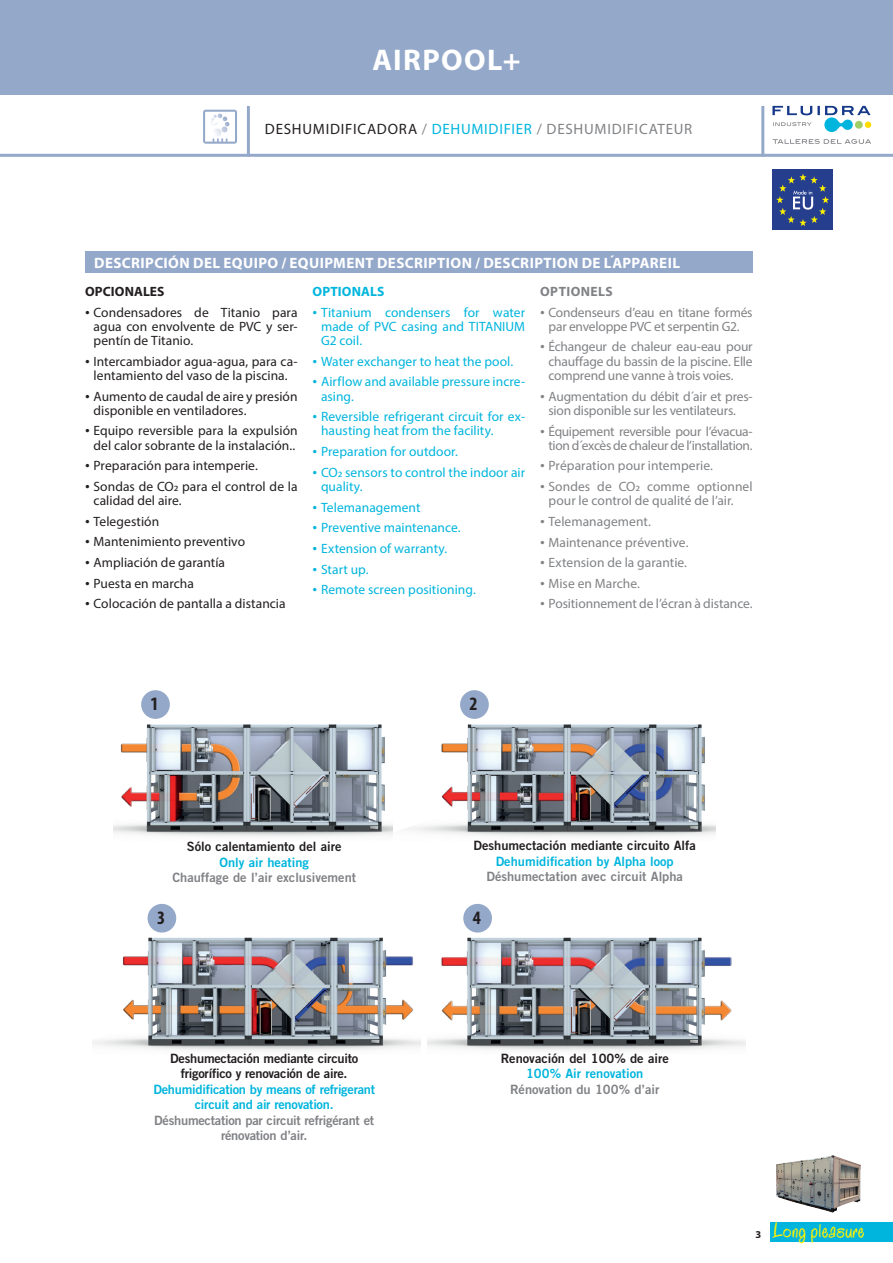
<style>
.page{position:relative;width:893px;height:1263px;background:#fff}
.page>*{position:absolute;margin:0;border:0;box-sizing:border-box;transform-origin:0 0}
.t1{font:700 30px "Myriad Pro";letter-spacing:.05em;color:#fff}
.t2{font:25.5px "Ace Bingham S";color:#fff101}
.t3{font:700 condensed 19.05px "Myriad Pro";color:#231f20}
.t4{font:700 15px "Myriad Pro";letter-spacing:.025em;color:#fff}
.t5{font:15px "Myriad Pro";letter-spacing:.05em;color:#808285}
.t6{font:13.5px/14.2px "Myriad Pro";letter-spacing:.005em;color:#231f20;text-align:center}
.t7{font:13.5px/14.2px "Myriad Pro";letter-spacing:.005em;color:#00b5dd}
.t8{font:13.5px/14.2px "Myriad Pro";letter-spacing:-.015em;color:#808285;text-align:center}
.t9{font:13.5px/14.2px "Myriad Pro";letter-spacing:.005em;color:#808285}
.t10{font:700 13.5px "Myriad Pro";letter-spacing:.01em;color:#231f20}
.t11{font:700 13.5px "Myriad Pro";letter-spacing:.01em;color:#00b5dd}
.t12{font:700 13.5px "Myriad Pro";letter-spacing:.035em;color:#808285}
.t13{font:12.9px "Trade Gothic LT Std Bd 2";color:#231f20}
.t14{font:12.9px "Trade Gothic LT Std Bd 2";color:#808285}
.t15{font:12.9px/15.5px "Trade Gothic LT Std Bd 2";letter-spacing:-.02em;color:#00b5dd;text-align:center}
.t16{font:12.9px/15.5px "Trade Gothic LT Std Bd 2";letter-spacing:-.02em;color:#231f20;text-align:center}
.t17{font:12.9px "Trade Gothic LT Std Bd 2";color:#00b5dd}
.t18{font:12.9px/15.5px "Trade Gothic LT Std Bd 2";letter-spacing:-.02em;color:#808285;text-align:center}
.t19{font:700 10.5px "Myriad Pro";color:#231f20}
.s1{color:#231f20}
.s2{color:#00b5dd}
.s3{font-family:"Times New Roman"}
</style>
<div class="page">
<img style="left:776px;top:1155px;width:85px;height:58px">
<svg style="left:203px;top:110px;width:34px;height:34px"></svg>
<div style="left:0;top:0;width:893px;height:95px;background:#94a8ca"></div>
<div style="left:771px;top:1222px;width:122px;height:20px;background:#00b5dd"></div>
<hr style="left:0;top:154px;width:893px;height:3px;background:#94a8ca">
<svg style="left:245px;top:106px;width:6px;height:51px"></svg>
<svg style="left:759px;top:106px;width:7px;height:51px"></svg>
<div style="left:772px;top:170px;width:61px;height:60px;background:#253f8e"></div>
<svg style="left:776px;top:174px;width:53px;height:52px"></svg>
<svg style="left:772px;top:106px;width:99px;height:26px"></svg>
<svg style="left:773px;top:139px;width:98px;height:5px"></svg>
<div style="left:85px;top:252px;width:668px;height:21px;background:#94a8ca"></div>
<img style="left:113px;top:700px;width:263px;height:137px">
<img style="left:376px;top:697px;width:339px;height:140px">
<img style="left:92px;top:906px;width:328px;height:145px">
<img style="left:428px;top:906px;width:318px;height:145px">
<div style="left:141px;top:690px;width:29px;height:29px;background:#94a8ca;border-radius:50%"></div>
<div style="left:460px;top:690px;width:29px;height:29px;background:#94a8ca;border-radius:50%"></div>
<div style="left:148px;top:904px;width:28px;height:28px;background:#94a8ca;border-radius:50%"></div>
<div style="left:463px;top:904px;width:29px;height:28px;background:#94a8ca;border-radius:50%"></div>
<h1 class="t1" style="left:372px;top:40px;width:150px">AIRPOOL+</h1>
<p class="t5" style="left:265px;top:120px;width:429px"><span class="s1">DESHUMIDIFICADORA</span> / <span class="s2">DEHUMIDIFIER</span> / DESHUMIDIFICATEUR</p>
<p class="t4" style="left:94px;top:253px;width:587px">DESCRIPCIÓN DEL EQUIPO / EQUIPMENT DESCRIPTION / DESCRIPTION DE L´APPAREIL</p>
<p class="t10" style="left:85px;top:283px;width:81px">OPCIONALES</p>
<p class="t6" style="left:94px;top:305px;width:206px;text-align:justify;text-indent:-9px"><span class="s3">•</span> Condensadores de Titanio para agua con envolvente de PVC y ser&shy;pentín de Titanio.</p>
<p class="t6" style="left:85px;top:354px;width:214px"><span class="s3">•</span> Intercambiador agua-agua, para ca&shy;lentamiento del vaso de la piscina.</p>
<p class="t6" style="left:94px;top:389px;width:206px;text-align:left;text-indent:-9px"><span class="s3">•</span> Aumento de caudal de aire y presión disponible en ventiladores.</p>
<p class="t6" style="left:85px;top:424px;width:214px"><span class="s3">•</span> Equipo reversible para la expulsión del calor sobrante de la instalación..</p>
<p class="t6" style="left:85px;top:458px;width:174px"><span class="s3">•</span> Preparación para intemperie.</p>
<p class="t6" style="left:94px;top:479px;width:206px;text-align:left;text-indent:-9px"><span class="s3">•</span> Sondas de CO2 para el control de la calidad del aire.</p>
<p class="t6" style="left:85px;top:514px;width:76px"><span class="s3">•</span> Telegestión</p>
<p class="t6" style="left:85px;top:535px;width:162px"><span class="s3">•</span> Mantenimiento preventivo</p>
<p class="t6" style="left:85px;top:555px;width:142px"><span class="s3">•</span> Ampliación de garantía</p>
<p class="t6" style="left:85px;top:576px;width:110px"><span class="s3">•</span> Puesta en marcha</p>
<p class="t6" style="left:85px;top:596px;width:202px"><span class="s3">•</span> Colocación de pantalla a distancia</p>
<p class="t11" style="left:313px;top:283px;width:73px">OPTIONALS</p>
<p class="t7" style="left:321px;top:305px;width:206px;text-align:justify;text-indent:-9px"><span class="s3">•</span> Titanium condensers for water made of PVC casing and TITANIUM G2 coil.</p>
<p class="t7" style="left:313px;top:354px;width:202px"><span class="s3">•</span> Water exchanger to heat the pool.</p>
<p class="t7" style="left:321px;top:374px;width:206px;text-indent:-9px"><span class="s3">•</span> Airflow and available pressure incre&shy;asing.</p>
<p class="t7" style="left:321px;top:409px;width:206px;text-indent:-9px"><span class="s3">•</span> Reversible refrigerant circuit for ex&shy;hausting heat from the facility.</p>
<p class="t7" style="left:313px;top:444px;width:147px"><span class="s3">•</span> Preparation for outdoor.</p>
<p class="t7" style="left:321px;top:465px;width:206px;text-indent:-9px"><span class="s3">•</span> CO2 sensors to control the indoor air quality.</p>
<p class="t7" style="left:313px;top:500px;width:109px"><span class="s3">•</span> Telemanagement</p>
<p class="t7" style="left:313px;top:520px;width:150px"><span class="s3">•</span> Preventive maintenance.</p>
<p class="t7" style="left:313px;top:541px;width:136px"><span class="s3">•</span> Extension of warranty.</p>
<p class="t7" style="left:313px;top:562px;width:58px"><span class="s3">•</span> Start up.</p>
<p class="t7" style="left:313px;top:582px;width:165px"><span class="s3">•</span> Remote screen positioning.</p>
<p class="t12" style="left:540px;top:283px;width:74px">OPTIONELS</p>
<p class="t8" style="left:540px;top:305px;width:214px"><span class="s3">•</span> Condenseurs d’eau en titane formés par enveloppe PVC et serpentin G2.</p>
<p class="t8" style="left:548px;top:340px;width:206px;text-align:justify;text-indent:-9px"><span class="s3">•</span> Échangeur de chaleur eau-eau pour chauffage du bassin de la piscine. Elle comprend une vanne à trois voies.</p>
<p class="t8" style="left:540px;top:389px;width:214px"><span class="s3">•</span> Augmentation du débit d´air et pres&shy;sion disponible sur les ventilateurs.</p>
<p class="t8" style="left:540px;top:424px;width:214px;text-align:right"><span class="s3">•</span> Équipement reversible pour l’évacua&shy;tion d´excès de chaleur de l’installation.</p>
<p class="t9" style="left:540px;top:458px;width:175px"><span class="s3">•</span> Préparation pour intemperie.</p>
<p class="t9" style="left:548px;top:479px;width:206px;text-indent:-9px"><span class="s3">•</span> Sondes de CO2 comme optionnel pour le control de qualité de l’air.</p>
<p class="t9" style="left:540px;top:514px;width:112px"><span class="s3">•</span> Telemanagement.</p>
<p class="t8" style="left:540px;top:535px;width:150px"><span class="s3">•</span> Maintenance préventive.</p>
<p class="t9" style="left:540px;top:555px;width:149px"><span class="s3">•</span> Extension de la garantie.</p>
<p class="t9" style="left:540px;top:576px;width:101px"><span class="s3">•</span> Mise en Marche.</p>
<p class="t8" style="left:540px;top:597px;width:214px"><span class="s3">•</span> Positionnement de l’écran à distance.</p>
<h3 class="t3" style="left:151px;top:692px;width:10px">1</h3>
<h3 class="t3" style="left:470px;top:692px;width:10px">2</h3>
<p class="t13" style="left:187px;top:838px;width:156px">Sólo calentamiento del aire</p>
<p class="t17" style="left:220px;top:854px;width:91px">Only air heating</p>
<p class="t14" style="left:172px;top:869px;width:185px">Chauffage de l’air exclusivement</p>
<p class="t13" style="left:474px;top:838px;width:224px">Deshumectación mediante circuito Alfa</p>
<p class="t17" style="left:496px;top:853px;width:180px">Dehumidification by Alpha loop</p>
<p class="t14" style="left:486px;top:869px;width:198px">Déshumectation avec circuit Alpha</p>
<h3 class="t3" style="left:157px;top:906px;width:10px">3</h3>
<h3 class="t3" style="left:473px;top:906px;width:10px">4</h3>
<p class="t16" style="left:170px;top:1050px;width:189px">Deshumectación mediante circuito frigorífico y renovación de aire.</p>
<p class="t15" style="left:153px;top:1081px;width:223px">Dehumidification by means of refrigerant circuit and air renovation.</p>
<p class="t18" style="left:154px;top:1112px;width:221px">Déshumectation par circuit refrigérant et rénovation d’air.</p>
<p class="t13" style="left:501px;top:1050px;width:170px">Renovación del 100% de aire</p>
<p class="t17" style="left:526px;top:1066px;width:119px">100% Air renovation</p>
<p class="t14" style="left:510px;top:1081px;width:151px">Rénovation du 100% d’air</p>
<p class="t19" style="left:755px;top:1227px;width:7px">3</p>
<h2 class="t2" style="left:773px;top:1212px;width:93px">Long pleasure</h2>
</div>
